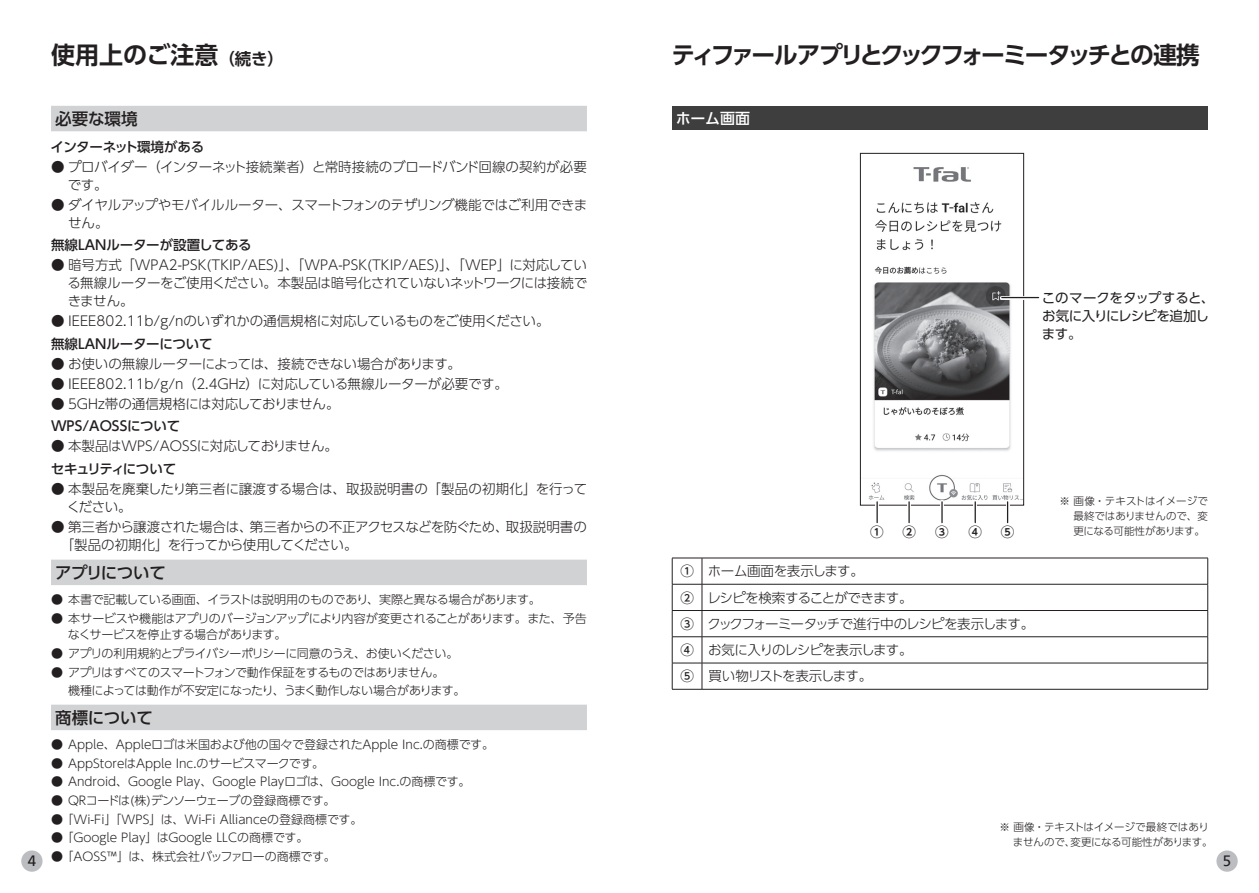
<style>
.page{position:relative;width:1259px;height:893px;background:#fff}
.page>*{position:absolute;margin:0;border:0;box-sizing:border-box;transform-origin:0 0}
.t1{font:700 24px "UD Shin Go Pro De";letter-spacing:-.125em;color:#231f20}
.t2{font:700 24px "UD Shin Go Pro De";color:#231f20}
.t3{font:500 16.5px "UD Shin Go Pro";letter-spacing:-.01em;color:#231f20}
.t4{font:500 16.5px "UD Shin Go Pro";letter-spacing:-.03em;color:#231f20}
.t5{font:500 15px "UD Shin Go Pro";letter-spacing:-.015em;color:#fff}
.t6{font:15px "Frutiger LT";color:#231f20}
.t7{font:300 13.5px/18px "UD Shin Go Pro";letter-spacing:-.025em;color:#231f20}
.t8{font:300 13.5px/18px "UD Shin Go Pro";color:#231f20}
.t9{font:300 13.5px/26.2px "UD Shin Go Pro";letter-spacing:-.05em;color:#231f20}
.t10{font:500 13.5px "UD Shin Go Pro";letter-spacing:-.01em;color:#231f20}
.t11{font:300 13.5px "UD Shin Go Pro";letter-spacing:-.005em;color:#231f20}
.t12{font:13.5px/18px "UD Shin Go Pro";letter-spacing:-.03em;color:#231f20}
.t13{font:500 13.5px "UD Shin Go Pro";letter-spacing:-.09em;color:#231f20}
.t14{font:700 13.5px "UD Shin Go Pro De";color:#231f20}
.t15{font:300 12px/16.5px "UD Shin Go Pro";letter-spacing:-.02em;color:#231f20}
.t16{font:300 12px "UD Shin Go Pro";color:#231f20}
.t17{font:300 10.5px/15px "UD Shin Go Pro";letter-spacing:-.005em;color:#231f20;text-align:justify}
.s1{font-size:16.5px}
.s2{font-weight:500}
</style>
<div class="page">
<div style="left:21px;top:850px;width:22px;height:22px;background:#bcbdc0;border-radius:50%"></div>
<div style="left:1216px;top:850px;width:21px;height:22px;background:#bcbdc0;border-radius:50%"></div>
<div style="left:51px;top:106px;width:536px;height:25px;background:#d1d2d4"></div>
<div style="left:51px;top:705px;width:536px;height:25px;background:#d1d2d4"></div>
<div style="left:51px;top:560px;width:536px;height:25px;background:#d1d2d4"></div>
<img style="left:868px;top:167px;width:154px;height:334px">
<div style="left:860px;top:153px;width:164px;height:353px;border:1px solid #231f20"></div>
<hr style="left:1000px;top:296px;width:40px;height:3px;background:#fff">
<hr style="left:1001px;top:297px;width:37px;height:1px;background:#231f20">
<svg style="left:875px;top:500px;width:4px;height:24px"></svg>
<svg style="left:876px;top:502px;width:1px;height:21px"></svg>
<svg style="left:907px;top:500px;width:4px;height:24px"></svg>
<svg style="left:908px;top:502px;width:1px;height:21px"></svg>
<svg style="left:940px;top:500px;width:4px;height:24px"></svg>
<svg style="left:941px;top:502px;width:1px;height:21px"></svg>
<hr style="left:973px;top:500px;width:4px;height:24px;background:#fff">
<hr style="left:974px;top:502px;width:2px;height:21px;background:#231f20">
<svg style="left:1005px;top:500px;width:4px;height:24px"></svg>
<svg style="left:1007px;top:502px;width:1px;height:21px"></svg>
<hr style="left:672px;top:558px;width:30px;height:1px;background:#231f20">
<hr style="left:702px;top:558px;width:506px;height:1px;background:#231f20">
<hr style="left:672px;top:584px;width:30px;height:1px;background:#231f20">
<hr style="left:702px;top:584px;width:506px;height:1px;background:#231f20">
<hr style="left:672px;top:610px;width:30px;height:1px;background:#231f20">
<hr style="left:702px;top:610px;width:506px;height:1px;background:#231f20">
<hr style="left:672px;top:636px;width:30px;height:1px;background:#231f20">
<hr style="left:702px;top:636px;width:506px;height:1px;background:#231f20">
<hr style="left:672px;top:663px;width:30px;height:1px;background:#231f20">
<svg style="left:672px;top:558px;width:1px;height:131px"></svg>
<hr style="left:702px;top:663px;width:506px;height:1px;background:#231f20">
<svg style="left:702px;top:558px;width:1px;height:131px"></svg>
<svg style="left:1207px;top:558px;width:1px;height:131px"></svg>
<hr style="left:672px;top:689px;width:30px;height:1px;background:#231f20">
<hr style="left:702px;top:689px;width:506px;height:1px;background:#231f20">
<div style="left:672px;top:106px;width:536px;height:24px;background:#3e3e3f"></div>
<h1 class="t2" style="left:51px;top:35px;width:234px">使用上のご注意<span class="s1">（続き）</span></h1>
<h1 class="t1" style="left:671px;top:35px;width:530px">ティファールアプリとクックフォーミータッチとの連携</h1>
<p class="t3" style="left:55px;top:105px;width:84px">必要な環境</p>
<p class="t10" style="left:51px;top:136px;width:155px">インターネット環境がある</p>
<p class="t7" style="left:68px;top:157px;width:520px;text-indent:-17px">● プロバイダー（インターネット接続業者）と常時接続のブロードバンド回線の契約が必要です。</p>
<p class="t7" style="left:68px;top:195px;width:521px;text-indent:-17px">● ダイヤルアップやモバイルルーター、スマートフォンのテザリング機能ではご利用できません。</p>
<p class="t10" style="left:51px;top:234px;width:202px">無線LANルーターが設置してある</p>
<p class="t7" style="left:68px;top:256px;width:521px;text-align:justify;text-indent:-16px">● 暗号方式「WPA2-PSK(TKIP/AES)」、「WPA-PSK(TKIP/AES)」、「WEP」に対応している無線ルーターをご使用ください。本製品は暗号化されていないネットワークには接続できません。</p>
<p class="t11" style="left:51px;top:310px;width:500px">● IEEE802.11b/g/nのいずれかの通信規格に対応しているものをご使用ください。</p>
<p class="t10" style="left:51px;top:333px;width:163px">無線LANルーターについて</p>
<p class="t7" style="left:51px;top:354px;width:411px">● お使いの無線ルーターによっては、接続できない場合があります。</p>
<p class="t8" style="left:51px;top:374px;width:458px">● IEEE802.11b/g/n（2.4GHz）に対応している無線ルーターが必要です。</p>
<p class="t8" style="left:51px;top:394px;width:290px">● 5GHz帯の通信規格には対応しておりません。</p>
<p class="t10" style="left:51px;top:415px;width:131px">WPS/AOSSについて</p>
<p class="t7" style="left:51px;top:437px;width:288px">● 本製品はWPS/AOSSに対応しておりません。</p>
<p class="t13" style="left:51px;top:458px;width:127px">セキュリティについて</p>
<p class="t8" style="left:67px;top:479px;width:522px;text-indent:-16px">● 本製品を廃棄したり第三者に譲渡する場合は、取扱説明書の「製品の初期化」を行ってください。</p>
<p class="t7" style="left:61px;top:517px;width:528px;text-indent:-10px">● 第三者から譲渡された場合は、第三者からの不正アクセスなどを防ぐため、取扱説明書の「製品の初期化」を行ってから使用してください。</p>
<p class="t4" style="left:55px;top:559px;width:112px">アプリについて</p>
<p class="t15" style="left:51px;top:591px;width:491px">● 本書で記載している画面、イラストは説明用のものであり、実際と異なる場合があります。</p>
<p class="t15" style="left:68px;top:610px;width:520px;text-indent:-17px">● 本サービスや機能はアプリのバージョンアップにより内容が変更されることがあります。また、予告なくサービスを停止する場合があります。</p>
<p class="t15" style="left:51px;top:645px;width:409px">● アプリの利用規約とプライバシーポリシーに同意のうえ、お使いください。</p>
<p class="t15" style="left:68px;top:662px;width:399px;line-height:18.6px;text-indent:-17px">● アプリはすべてのスマートフォンで動作保証をするものではありません。<br>機種によっては動作が不安定になったり、うまく動作しない場合があります。</p>
<p class="t3" style="left:55px;top:704px;width:99px">商標について</p>
<p class="t5" style="left:676px;top:106px;width:76px">ホーム画面</p>
<p class="t12" style="left:1041px;top:288px;width:174px">このマークをタップすると、お気に入りにレシピを追加します。</p>
<p class="t14" style="left:870px;top:521px;width:15px">①</p>
<p class="t14" style="left:902px;top:521px;width:15px">②</p>
<p class="t14" style="left:935px;top:521px;width:15px">③</p>
<p class="t14" style="left:968px;top:521px;width:15px">④</p>
<p class="t14" style="left:1001px;top:521px;width:15px">⑤</p>
<p class="t9" style="left:680px;top:557px;width:355px"><span class="s2">①</span> ホーム画面を表示します。<br><span class="s2">②</span> レシピを検索することができます。<br><span class="s2">③</span> クックフォーミータッチで進行中のレシピを表示します。<br><span class="s2">④</span> お気に入りのレシピを表示します。<br><span class="s2">⑤</span> 買い物リストを表示します。</p>
<p class="t17" style="left:1073px;top:493px;width:136px;text-indent:-14px">※ 画像・テキストはイメージで最終ではありませんので、変更になる可能性があります。</p>
<p class="t16" style="left:51px;top:735px;width:444px">● Apple、Appleロゴは米国および他の国々で登録されたApple Inc.の商標です。</p>
<p class="t16" style="left:51px;top:754px;width:275px">● AppStoreはApple Inc.のサービスマークです。</p>
<p class="t16" style="left:51px;top:772px;width:421px">● Android、Google Play、Google Playロゴは、Google Inc.の商標です。</p>
<p class="t15" style="left:51px;top:792px;width:286px">● QRコードは(株)デンソーウェーブの登録商標です。</p>
<p class="t16" style="left:51px;top:809px;width:313px">●「Wi-Fi」「WPS」は、Wi-Fi Allianceの登録商標です。</p>
<p class="t16" style="left:51px;top:828px;width:259px">●「Google Play」はGoogle LLCの商標です。</p>
<p class="t16" style="left:51px;top:847px;width:286px">●「AOSS™」は、株式会社バッファローの商標です。</p>
<p class="t17" style="left:1013px;top:819px;width:201px;text-indent:-14px">※ 画像・テキストはイメージで最終ではありませんので、変更になる可能性があります。</p>
<p class="t6" style="left:28px;top:852px;width:10px">4</p>
<p class="t6" style="left:1223px;top:852px;width:10px">5</p>
</div>
